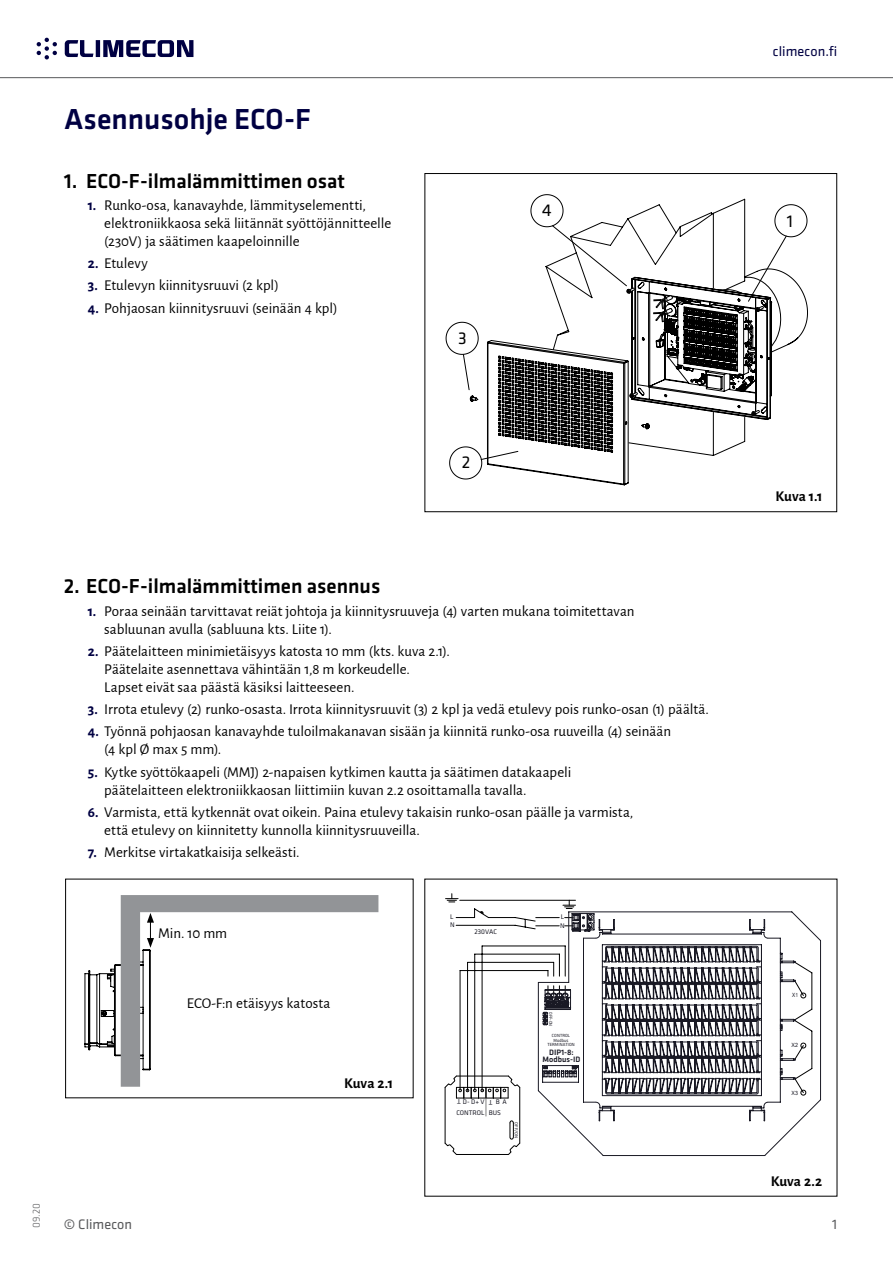
<style>
.page{position:relative;width:893px;height:1263px;background:#fff}
.page>*{position:absolute;margin:0;border:0;box-sizing:border-box;transform-origin:0 0}
.t1{font:500 30px "Klavika";color:#000042}
.t2{font:500 21px "Klavika";color:#000}
.t3{font:17.7px "Klavika";color:#000}
.t4{font:15px/18px "Alegreya Sans";color:#000}
.t5{font:700 15px "Alegreya Sans";color:#000}
.t6{font:14.25px "Klavika";letter-spacing:.005em;color:#000042}
.t7{font:14.25px "Klavika";letter-spacing:.005em;color:#58595b}
.t8{font:300 10.5px "Klavika";color:#58595b}
.t9{font:500 8.1px/7.5px "Klavika";color:#191924;text-align:center}
.t10{font:6.9px/10.5px "Klavika";color:#191924}
.t11{font:5.85px "Arial Unicode MS";color:#191924;scale:.9 1}
.t12{font:5.85px "Arial Unicode MS";color:#191924;scale:.91 1}
.t13{font:5.85px "Arial Unicode MS";color:#191924;scale:.81 1}
.t14{font:4.65px/4.7px "Klavika";letter-spacing:.01em;color:#191924;text-align:center;scale:.95 1}
.t15{font:4.65px "Klavika";letter-spacing:.01em;color:#191924;scale:.9 1}
.t16{font:4.65px "Klavika";letter-spacing:.01em;color:#191924}
.s1{font-weight:700;color:#000042}
</style>
<div class="page">
<hr style="left:0;top:77px;width:893px;height:1px;background:#58595b">
<svg style="left:65px;top:40px;width:128px;height:17px"></svg>
<svg style="left:37px;top:37px;width:20px;height:22px"></svg>
<svg style="left:456px;top:908px;width:81px;height:167px"></svg>
<svg style="left:537px;top:911px;width:284px;height:245px"></svg>
<hr style="left:460px;top:900px;width:115px;height:1px;background:#000">
<svg style="left:563px;top:900px;width:12px;height:9px"></svg>
<svg style="left:446px;top:894px;width:12px;height:9px"></svg>
<svg style="left:444px;top:1075px;width:77px;height:80px"></svg>
<svg style="left:545px;top:198px;width:263px;height:155px"></svg>
<svg style="left:470px;top:277px;width:302px;height:202px"></svg>
<svg style="left:478px;top:276px;width:293px;height:209px"></svg>
<div style="left:425px;top:173px;width:412px;height:339px;border:1px solid #000"></div>
<svg style="left:121px;top:895px;width:257px;height:192px"></svg>
<svg style="left:84px;top:913px;width:70px;height:158px"></svg>
<h1 class="t1" style="left:64px;top:103px;width:248px">Asennusohje ECO-F</h1>
<h2 class="t2" style="left:64px;top:169px;width:283px">1. ECO-F-ilmalämmittimen osat</h2>
<p class="t4" style="left:104px;top:195px;width:288px;text-indent:-16px"><span class="s1">1.</span> Runko-osa, kanavayhde, lämmityselementti, elektroniikkaosa sekä liitännät syöttöjännitteelle (230V) ja säätimen kaapeloinnille</p>
<p class="t4" style="left:88px;top:253px;width:62px"><span class="s1">2.</span> Etulevy</p>
<p class="t4" style="left:88px;top:276px;width:193px"><span class="s1">3.</span> Etulevyn kiinnitysruuvi (2 kpl)</p>
<p class="t4" style="left:88px;top:298px;width:252px"><span class="s1">4.</span> Pohjaosan kiinnitysruuvi (seinään 4 kpl)</p>
<p class="t3" style="left:458px;top:329px;width:10px">3</p>
<p class="t3" style="left:542px;top:201px;width:11px">4</p>
<p class="t6" style="left:773px;top:44px;width:66px">climecon.fi</p>
<p class="t3" style="left:787px;top:211px;width:8px">1</p>
<p class="t3" style="left:462px;top:452px;width:10px">2</p>
<p class="t5" style="left:775px;top:485px;width:48px">Kuva 1.1</p>
<p class="t8" style="left:31px;top:1228px;width:26px;rotate:-90deg">09.20</p>
<h2 class="t2" style="left:64px;top:575px;width:318px">2. ECO-F-ilmalämmittimen asennus</h2>
<p class="t4" style="left:104px;top:601px;width:532px;text-indent:-16px"><span class="s1">1.</span> Poraa seinään tarvittavat reiät johtoja ja kiinnitysruuveja (4) varten mukana toimitettavan sabluunan avulla (sabluuna kts. Liite 1).</p>
<p class="t4" style="left:104px;top:641px;width:347px;text-indent:-16px"><span class="s1">2.</span> Päätelaitteen minimietäisyys katosta 10 mm (kts. kuva 2.1).<br>Päätelaite asennettava vähintään 1,8 m korkeudelle.<br>Lapset eivät saa päästä käsiksi laitteeseen.</p>
<p class="t4" style="left:88px;top:699px;width:623px"><span class="s1">3.</span> Irrota etulevy (2) runko-osasta. Irrota kiinnitysruuvit (3) 2 kpl ja vedä etulevy pois runko-osan (1) päältä.</p>
<p class="t4" style="left:104px;top:722px;width:568px;text-indent:-16px"><span class="s1">4.</span> Työnnä pohjaosan kanavayhde tuloilmakanavan sisään ja kiinnitä runko-osa ruuveilla (4) seinään (4 kpl Ø max 5 mm).</p>
<p class="t4" style="left:104px;top:762px;width:468px;text-indent:-16px"><span class="s1">5.</span> Kytke syöttökaapeli (MMJ) 2-napaisen kytkimen kautta ja säätimen datakaapeli päätelaitteen elektroniikkaosan liittimiin kuvan 2.2 osoittamalla tavalla.</p>
<p class="t4" style="left:104px;top:802px;width:531px;text-indent:-16px"><span class="s1">6.</span> Varmista, että kytkennät ovat oikein. Paina etulevy takaisin runko-osan päälle ja varmista, että etulevy on kiinnitetty kunnolla kiinnitysruuveilla.</p>
<p class="t4" style="left:88px;top:842px;width:213px"><span class="s1">7.</span> Merkitse virtakatkaisija selkeästi.</p>
<p class="t4" style="left:158px;top:923px;width:71px">Min. 10 mm</p>
<p class="t4" style="left:187px;top:993px;width:145px">ECO-F:n etäisyys katosta</p>
<p class="t5" style="left:344px;top:1072px;width:51px">Kuva 2.1</p>
<p class="t10" style="left:450px;top:911px;width:5px">L</p>
<p class="t10" style="left:561px;top:911px;width:5px">L</p>
<p class="t10" style="left:450px;top:920px;width:6px">N</p>
<p class="t10" style="left:560px;top:920px;width:6px">N</p>
<p class="t10" style="left:475px;top:927px;width:24px">230VAC</p>
<p class="t10" style="left:461px;top:1107px;width:5px;rotate:-180deg">T</p>
<p class="t10" style="left:463px;top:1097px;width:23px">D- D+ V</p>
<p class="t10" style="left:492px;top:1107px;width:5px;rotate:-180deg">T</p>
<p class="t10" style="left:456px;top:1097px;width:52px;text-indent:39px">B A<br>CONTROL BUS</p>
<p class="t16" style="left:519px;top:1122px;width:17px;rotate:90deg">OFF/ON</p>
<p class="t15" style="left:553px;top:1012px;width:17px;rotate:90deg">OFF-ON</p>
<p class="t9" style="left:543px;top:1048px;width:39px">DIP1-8:<br>Modbus-ID</p>
<p class="t14" style="left:547px;top:1033px;width:30px">CONTROL<br>Modbus<br>TERMINATION</p>
<p class="t13" style="left:792px;top:991px;width:9px">X1</p>
<p class="t12" style="left:791px;top:1041px;width:9px">X2</p>
<p class="t11" style="left:792px;top:1088px;width:9px">X3</p>
<p class="t5" style="left:771px;top:1170px;width:53px">Kuva 2.2</p>
<p class="t7" style="left:64px;top:1216px;width:70px">© Climecon</p>
<p class="t7" style="left:832px;top:1216px;width:6px">1</p>
</div>
